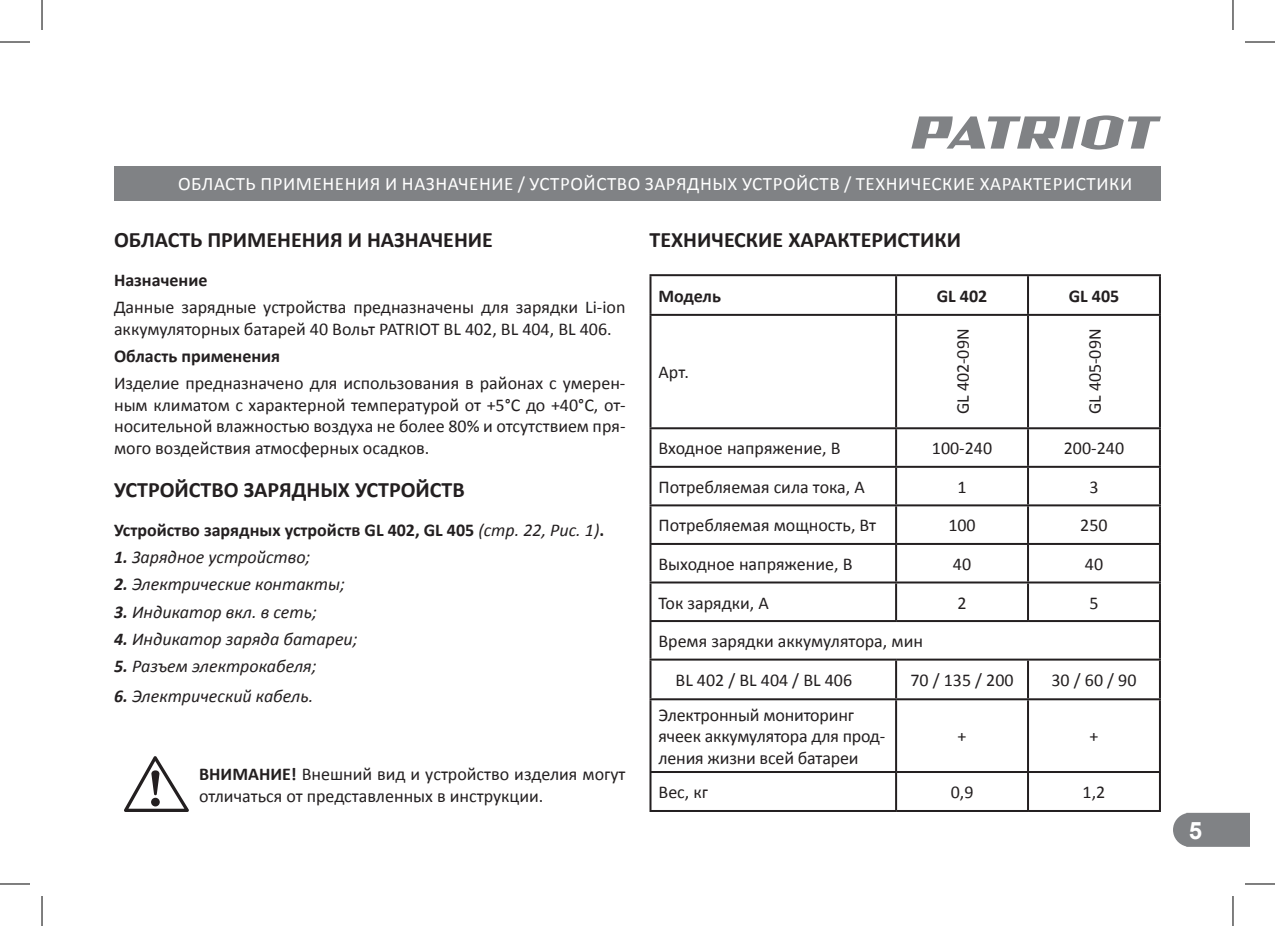
<style>
.page{position:relative;width:1275px;height:926px;background:#fff}
.page>*{position:absolute;margin:0;border:0;box-sizing:border-box;transform-origin:0 0}
.t1{font:700 24px "Arial";color:#fff}
.t2{font:700 22px "Calibri";color:#231f20}
.t3{font:19px "Calibri";letter-spacing:.03em;color:#fff}
.t4{font:18px/21.6px "Calibri";color:#231f20}
.t5{font:italic 18px "Calibri";color:#231f20}
.t6{font:700 18px "Calibri";color:#231f20}
.s1{font-weight:400;font-style:italic}
.s2{font-weight:700}
</style>
<div class="page">
<svg style="left:1173px;top:813px;width:77px;height:34px"></svg>
<svg style="left:911px;top:115px;width:250px;height:35px"></svg>
<div style="left:114px;top:166px;width:1047px;height:34px;background:#808285"></div>
<hr style="left:649px;top:274px;width:247px;height:2px;background:#231f20">
<hr style="left:649px;top:276px;width:2px;height:38px;background:#231f20">
<hr style="left:896px;top:274px;width:132px;height:2px;background:#231f20">
<hr style="left:895px;top:276px;width:2px;height:38px;background:#231f20">
<hr style="left:1028px;top:274px;width:133px;height:2px;background:#231f20">
<hr style="left:1027px;top:276px;width:2px;height:38px;background:#231f20">
<hr style="left:1159px;top:276px;width:2px;height:38px;background:#231f20">
<hr style="left:649px;top:314px;width:247px;height:2px;background:#231f20">
<hr style="left:649px;top:316px;width:2px;height:111px;background:#231f20">
<hr style="left:896px;top:314px;width:132px;height:2px;background:#231f20">
<hr style="left:895px;top:316px;width:2px;height:111px;background:#231f20">
<hr style="left:1028px;top:314px;width:133px;height:2px;background:#231f20">
<hr style="left:1027px;top:316px;width:2px;height:111px;background:#231f20">
<hr style="left:1159px;top:316px;width:2px;height:111px;background:#231f20">
<hr style="left:649px;top:427px;width:247px;height:2px;background:#231f20">
<hr style="left:649px;top:429px;width:2px;height:37px;background:#231f20">
<hr style="left:896px;top:427px;width:132px;height:2px;background:#231f20">
<hr style="left:895px;top:429px;width:2px;height:37px;background:#231f20">
<hr style="left:1028px;top:427px;width:133px;height:2px;background:#231f20">
<hr style="left:1027px;top:429px;width:2px;height:37px;background:#231f20">
<hr style="left:1159px;top:429px;width:2px;height:37px;background:#231f20">
<hr style="left:649px;top:466px;width:247px;height:2px;background:#231f20">
<hr style="left:649px;top:468px;width:2px;height:36px;background:#231f20">
<hr style="left:896px;top:466px;width:132px;height:2px;background:#231f20">
<hr style="left:895px;top:468px;width:2px;height:36px;background:#231f20">
<hr style="left:1028px;top:466px;width:133px;height:2px;background:#231f20">
<hr style="left:1027px;top:468px;width:2px;height:36px;background:#231f20">
<hr style="left:1159px;top:468px;width:2px;height:36px;background:#231f20">
<hr style="left:649px;top:504px;width:247px;height:2px;background:#231f20">
<hr style="left:649px;top:506px;width:2px;height:37px;background:#231f20">
<hr style="left:896px;top:504px;width:132px;height:2px;background:#231f20">
<hr style="left:895px;top:506px;width:2px;height:37px;background:#231f20">
<hr style="left:1028px;top:504px;width:133px;height:2px;background:#231f20">
<hr style="left:1027px;top:506px;width:2px;height:37px;background:#231f20">
<hr style="left:1159px;top:506px;width:2px;height:37px;background:#231f20">
<hr style="left:649px;top:543px;width:247px;height:2px;background:#231f20">
<hr style="left:649px;top:545px;width:2px;height:36px;background:#231f20">
<hr style="left:896px;top:543px;width:132px;height:2px;background:#231f20">
<hr style="left:895px;top:545px;width:2px;height:36px;background:#231f20">
<hr style="left:1028px;top:543px;width:133px;height:2px;background:#231f20">
<hr style="left:1027px;top:545px;width:2px;height:36px;background:#231f20">
<hr style="left:1159px;top:545px;width:2px;height:36px;background:#231f20">
<hr style="left:649px;top:581px;width:247px;height:2px;background:#231f20">
<hr style="left:649px;top:583px;width:2px;height:37px;background:#231f20">
<hr style="left:896px;top:581px;width:132px;height:2px;background:#231f20">
<hr style="left:895px;top:583px;width:2px;height:37px;background:#231f20">
<hr style="left:1028px;top:581px;width:133px;height:2px;background:#231f20">
<hr style="left:1027px;top:583px;width:2px;height:37px;background:#231f20">
<hr style="left:1159px;top:583px;width:2px;height:37px;background:#231f20">
<hr style="left:649px;top:620px;width:247px;height:2px;background:#231f20">
<hr style="left:649px;top:622px;width:2px;height:37px;background:#231f20">
<hr style="left:896px;top:620px;width:132px;height:2px;background:#231f20">
<hr style="left:1028px;top:620px;width:133px;height:2px;background:#231f20">
<hr style="left:1159px;top:622px;width:2px;height:37px;background:#231f20">
<hr style="left:649px;top:659px;width:247px;height:2px;background:#231f20">
<hr style="left:649px;top:661px;width:2px;height:37px;background:#231f20">
<hr style="left:896px;top:659px;width:132px;height:2px;background:#231f20">
<hr style="left:895px;top:661px;width:2px;height:37px;background:#231f20">
<hr style="left:1028px;top:659px;width:133px;height:2px;background:#231f20">
<hr style="left:1027px;top:661px;width:2px;height:37px;background:#231f20">
<hr style="left:1159px;top:661px;width:2px;height:37px;background:#231f20">
<hr style="left:649px;top:698px;width:247px;height:2px;background:#231f20">
<hr style="left:649px;top:700px;width:2px;height:71px;background:#231f20">
<hr style="left:896px;top:698px;width:132px;height:2px;background:#231f20">
<hr style="left:895px;top:700px;width:2px;height:71px;background:#231f20">
<hr style="left:1028px;top:698px;width:133px;height:2px;background:#231f20">
<hr style="left:1027px;top:700px;width:2px;height:71px;background:#231f20">
<hr style="left:1159px;top:700px;width:2px;height:71px;background:#231f20">
<hr style="left:649px;top:771px;width:247px;height:2px;background:#231f20">
<hr style="left:649px;top:773px;width:2px;height:37px;background:#231f20">
<hr style="left:896px;top:771px;width:132px;height:2px;background:#231f20">
<hr style="left:895px;top:773px;width:2px;height:37px;background:#231f20">
<hr style="left:1028px;top:771px;width:133px;height:2px;background:#231f20">
<hr style="left:1027px;top:773px;width:2px;height:37px;background:#231f20">
<hr style="left:1159px;top:773px;width:2px;height:37px;background:#231f20">
<hr style="left:649px;top:810px;width:247px;height:2px;background:#231f20">
<hr style="left:896px;top:810px;width:132px;height:2px;background:#231f20">
<hr style="left:1028px;top:810px;width:133px;height:2px;background:#231f20">
<svg style="left:124px;top:756px;width:65px;height:56px"></svg>
<hr style="left:0;top:42px;width:30px;height:1px;background:#000">
<hr style="left:1245px;top:42px;width:30px;height:1px;background:#000">
<hr style="left:0;top:884px;width:30px;height:1px;background:#000">
<hr style="left:1245px;top:884px;width:30px;height:1px;background:#000">
<hr style="left:42px;top:0;width:1px;height:30px;background:#000">
<hr style="left:42px;top:896px;width:1px;height:30px;background:#000">
<hr style="left:1232px;top:0;width:1px;height:30px;background:#000">
<hr style="left:1232px;top:896px;width:1px;height:30px;background:#000">
<p class="t3" style="left:178px;top:172px;width:955px">ОБЛАСТЬ ПРИМЕНЕНИЯ И НАЗНАЧЕНИЕ / УСТРОЙСТВО ЗАРЯДНЫХ УСТРОЙСТВ / ТЕХНИЧЕСКИЕ ХАРАКТЕРИСТИКИ</p>
<p class="t2" style="left:114px;top:226px;width:380px">ОБЛАСТЬ ПРИМЕНЕНИЯ И НАЗНАЧЕНИЕ</p>
<p class="t6" style="left:114px;top:268px;width:95px">Назначение</p>
<p class="t4" style="left:114px;top:296px;width:513px">Данные зарядные устройства предназначены для зарядки Li-ion аккумуляторных батарей 40 Вольт PATRIOT BL 402, BL 404, BL 406.</p>
<p class="t6" style="left:114px;top:344px;width:168px">Область применения</p>
<p class="t4" style="left:114px;top:372px;width:513px;text-align:justify">Изделие предназначено для использования в районах с умерен&shy;ным климатом с характерной температурой от +5°С до +40°С, от&shy;носительной влажностью воздуха не более 80% и отсутствием пря&shy;мого воздействия атмосферных осадков.</p>
<p class="t2" style="left:114px;top:476px;width:352px">УСТРОЙСТВО ЗАРЯДНЫХ УСТРОЙСТВ</p>
<p class="t6" style="left:114px;top:518px;width:492px">Устройство зарядных устройств GL 402, GL 405 <span class="s1">(стр. 22, Рис. 1)</span>.</p>
<p class="t5" style="left:114px;top:545px;width:198px"><span class="s2">1.</span> Зарядное устройство;</p>
<p class="t5" style="left:114px;top:572px;width:232px"><span class="s2">2.</span> Электрические контакты;</p>
<p class="t5" style="left:114px;top:599px;width:204px"><span class="s2">3.</span> Индикатор вкл. в сеть;</p>
<p class="t5" style="left:114px;top:627px;width:245px"><span class="s2">4.</span> Индикатор заряда батареи;</p>
<p class="t5" style="left:114px;top:654px;width:204px"><span class="s2">5.</span> Разъем электрокабеля;</p>
<p class="t5" style="left:114px;top:684px;width:201px"><span class="s2">6.</span> Электрический кабель.</p>
<p class="t4" style="left:199px;top:763px;width:428px"><span class="s2">ВНИМАНИЕ!</span> Внешний вид и устройство изделия могут отличаться от представленных в инструкции.</p>
<p class="t2" style="left:649px;top:226px;width:313px">ТЕХНИЧЕСКИЕ ХАРАКТЕРИСТИКИ</p>
<p class="t6" style="left:658px;top:284px;width:64px">Модель</p>
<p class="t6" style="left:936px;top:284px;width:52px">GL 402</p>
<p class="t6" style="left:1068px;top:284px;width:52px">GL 405</p>
<p class="t4" style="left:658px;top:362px;width:32px">Арт.</p>
<p class="t4" style="left:952px;top:414px;width:87px;rotate:-90deg">GL 402-09N</p>
<p class="t4" style="left:1084px;top:414px;width:87px;rotate:-90deg">GL 405-09N</p>
<p class="t4" style="left:658px;top:438px;width:183px">Входное напряжение, В</p>
<p class="t4" style="left:932px;top:438px;width:62px">100-240</p>
<p class="t4" style="left:1063px;top:438px;width:62px">200-240</p>
<p class="t4" style="left:658px;top:476px;width:208px">Потребляемая сила тока, А</p>
<p class="t4" style="left:957px;top:476px;width:11px">1</p>
<p class="t4" style="left:1089px;top:476px;width:11px">3</p>
<p class="t4" style="left:658px;top:515px;width:219px">Потребляемая мощность, Вт</p>
<p class="t4" style="left:948px;top:515px;width:29px">100</p>
<p class="t4" style="left:1080px;top:515px;width:29px">250</p>
<p class="t4" style="left:658px;top:553px;width:195px">Выходное напряжение, В</p>
<p class="t4" style="left:953px;top:553px;width:20px">40</p>
<p class="t4" style="left:1085px;top:553px;width:20px">40</p>
<p class="t4" style="left:658px;top:592px;width:112px">Ток зарядки, А</p>
<p class="t4" style="left:957px;top:592px;width:11px">2</p>
<p class="t4" style="left:1089px;top:592px;width:11px">5</p>
<p class="t4" style="left:675px;top:622px;width:249px;line-height:39.2px;text-indent:-17px">Время зарядки аккумулятора, мин<br>BL 402 / BL 404 / BL 406</p>
<p class="t4" style="left:910px;top:669px;width:105px">70 / 135 / 200</p>
<p class="t4" style="left:1051px;top:669px;width:86px">30/60/90</p>
<p class="t4" style="left:658px;top:704px;width:228px">Электронный мониторинг ячеек аккумулятора для прод&shy;ления жизни всей батареи</p>
<p class="t4" style="left:957px;top:726px;width:10px">+</p>
<p class="t4" style="left:1089px;top:726px;width:10px">+</p>
<p class="t4" style="left:658px;top:781px;width:51px">Вес, кг</p>
<p class="t4" style="left:950px;top:781px;width:24px">0,9</p>
<p class="t4" style="left:1082px;top:781px;width:24px">1,2</p>
<h1 class="t1" style="left:1188px;top:814px;width:15px">5</h1>
</div>
